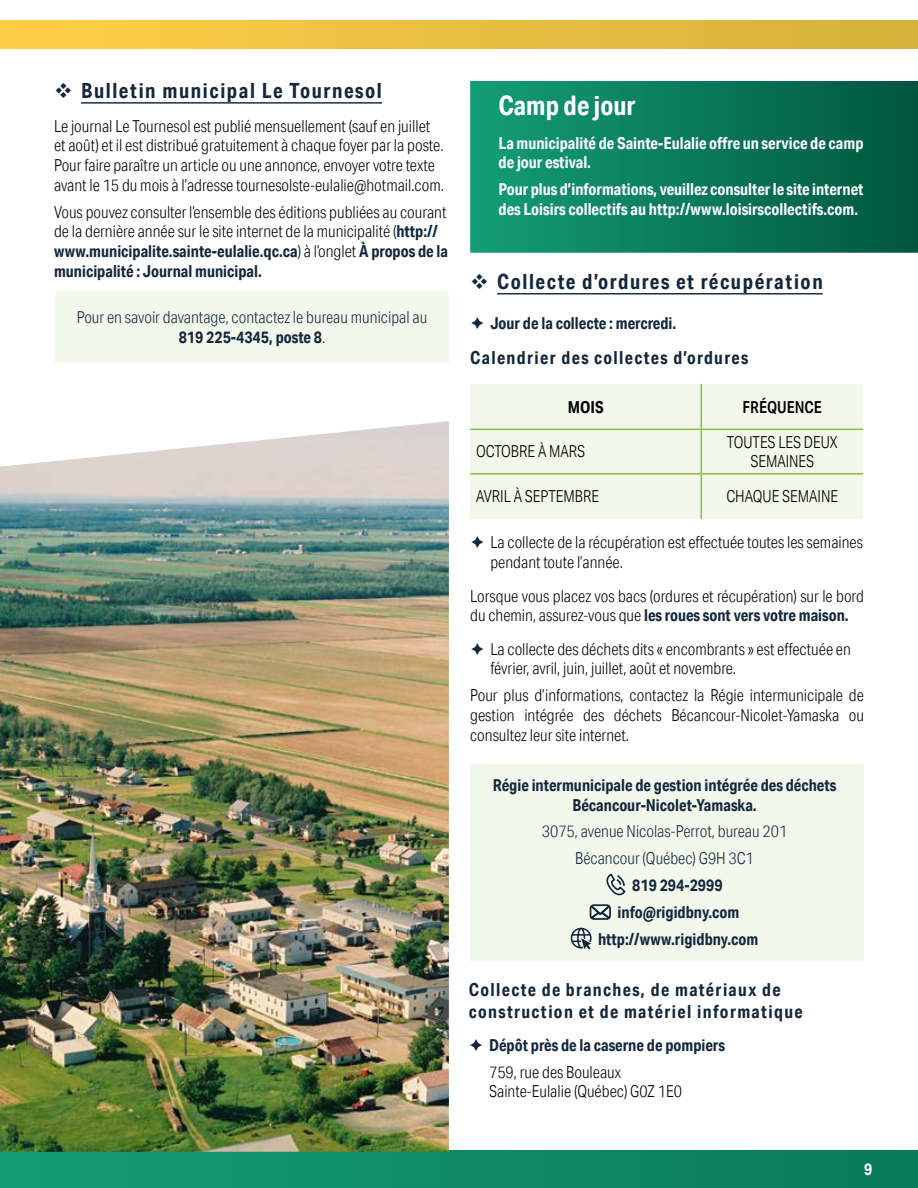
<style>
.page{position:relative;width:918px;height:1188px;background:#fff}
.page>*{position:absolute;margin:0;border:0;box-sizing:border-box;transform-origin:0 0}
.t1{font:700 27px "Aktiv Grotesk Cd";color:#fff}
.t2{font:700 21px "Aktiv Grotesk Cd";letter-spacing:.075em;color:#14273c}
.t3{font:700 18px/21.6px "Aktiv Grotesk Cd";letter-spacing:.075em;color:#14273c}
.t4{font:300 16.5px/19.8px "Aktiv Grotesk Cd";color:#000}
.t5{font:700 16.5px/27px "Aktiv Grotesk Cd";color:#14273c;text-align:center}
.t6{font:700 16.5px/19.8px "Aktiv Grotesk Cd";color:#fff}
.t7{font:300 16.5px/26.5px "Aktiv Grotesk Cd";color:#14273c;text-align:center}
.t8{font:500 16.5px "Aktiv Grotesk Cd";color:#000}
.t9{font:700 16.5px "Aktiv Grotesk Cd";color:#000}
.s1{font-weight:700;color:#14273c}
.s2{font-weight:700}
</style>
<div class="page">
<div style="left:0;top:21px;width:918px;height:28px;background:linear-gradient(to right,#ffcf47,#d5b13a)"></div>
<div style="left:0;top:1151px;width:918px;height:37px;background:linear-gradient(to right,#149e74,#0a7a58)"></div>
<hr style="left:497px;top:293px;width:326px;height:1px;background:#14273c">
<div style="left:470px;top:384px;width:393px;height:135px;background:#f4f8ec"></div>
<hr style="left:701px;top:384px;width:1px;height:45px;background:#85c044">
<hr style="left:470px;top:429px;width:231px;height:1px;background:#85c044">
<hr style="left:701px;top:429px;width:162px;height:1px;background:#85c044">
<hr style="left:701px;top:430px;width:1px;height:43px;background:#85c044">
<hr style="left:470px;top:473px;width:231px;height:2px;background:#85c044">
<hr style="left:701px;top:473px;width:162px;height:2px;background:#85c044">
<hr style="left:701px;top:475px;width:1px;height:44px;background:#85c044">
<div style="left:470px;top:764px;width:394px;height:196px;background:#f3f8ec"></div>
<svg style="left:606px;top:874px;width:19px;height:21px"></svg>
<svg style="left:590px;top:904px;width:21px;height:16px"></svg>
<svg style="left:571px;top:928px;width:20px;height:21px"></svg>
<div style="left:55px;top:290px;width:394px;height:73px;background:#f3f8ec"></div>
<hr style="left:81px;top:102px;width:301px;height:2px;background:#14273c">
<svg style="left:470px;top:81px;width:448px;height:172px;background:#0a7a58"></svg>
<img style="left:0;top:421px;width:449px;height:731px">
<p class="t2" style="left:81px;top:78px;width:302px">Bulletin municipal Le Tournesol</p>
<p class="t4" style="left:54px;top:116px;width:391px">Le journal Le Tournesol est publié mensuellement (sauf en juillet et août) et il est distribué gratuitement à chaque foyer par la poste.<br>Pour faire paraître un article ou une annonce, envoyer votre texte avant le 15 du mois à l’adresse tournesolste-eulalie@hotmail.com.</p>
<p class="t4" style="left:54px;top:202px;width:396px">Vous pouvez consulter l’ensemble des éditions publiées au courant de la dernière année sur le site internet de la municipalité (<span class="s1">http:// www.municipalite.sainte-eulalie.qc.ca</span>) à l’onglet <span class="s1">À propos de la municipalité : Journal municipal.</span></p>
<p class="t7" style="left:77px;top:308px;width:352px;line-height:19.8px">Pour en savoir davantage, contactez le bureau municipal au<br><span class="s2">819 225-4345, poste 8</span>.</p>
<h1 class="t1" style="left:499px;top:89px;width:138px">Camp de jour</h1>
<p class="t6" style="left:499px;top:133px;width:367px">La municipalité de Sainte-Eulalie offre un service de camp de jour estival.</p>
<p class="t6" style="left:499px;top:179px;width:367px">Pour plus d’informations, veuillez consulter le site internet des Loisirs collectifs au http://www.loisirscollectifs.com.</p>
<p class="t2" style="left:497px;top:269px;width:327px">Collecte d’ordures et récupération</p>
<p class="t5" style="left:490px;top:310px;width:187px">Jour de la collecte : mercredi.</p>
<p class="t3" style="left:470px;top:347px;width:279px">Calendrier des collectes d’ordures</p>
<p class="t9" style="left:568px;top:396px;width:37px">MOIS</p>
<p class="t8" style="left:743px;top:397px;width:81px">FRÉQUENCE</p>
<p class="t4" style="left:476px;top:442px;width:111px">OCTOBRE À MARS</p>
<p class="t4" style="left:727px;top:432px;width:112px;text-align:center">TOUTES LES DEUX<br>SEMAINES</p>
<p class="t4" style="left:476px;top:487px;width:125px">AVRIL À SEPTEMBRE</p>
<p class="t4" style="left:726px;top:487px;width:113px">CHAQUE SEMAINE</p>
<p class="t4" style="left:490px;top:533px;width:374px">La collecte de la récupération est effectuée toutes les semaines pendant toute l’année.</p>
<p class="t4" style="left:470px;top:586px;width:395px">Lorsque vous placez vos bacs (ordures et récupération) sur le bord du chemin, assurez-vous que <span class="s1">les roues sont vers votre maison.</span></p>
<p class="t4" style="left:490px;top:639px;width:362px">La collecte des déchets dits « encombrants » est effectuée en février, avril, juin, juillet, août et novembre.</p>
<p class="t4" style="left:470px;top:685px;width:395px;text-align:justify">Pour plus d’informations, contactez la Régie intermunicipale de gestion intégrée des déchets Bécancour-Nicolet-Yamaska ou consultez leur site internet.</p>
<p class="t5" style="left:493px;top:775px;width:345px;line-height:19.8px">Régie intermunicipale de gestion intégrée des déchets<br>Bécancour-Nicolet-Yamaska.</p>
<p class="t7" style="left:542px;top:818px;width:247px">3075, avenue Nicolas-Perrot, bureau 201<br>Bécancour (Québec) G9H 3C1</p>
<p class="t5" style="left:598px;top:872px;width:162px">819 294-2999 info@rigidbny.com http://www.rigidbny.com</p>
<p class="t3" style="left:469px;top:979px;width:336px">Collecte de branches, de matériaux de construction et de matériel informatique</p>
<p class="t5" style="left:489px;top:1031px;width:237px">Dépôt près de la caserne de pompiers</p>
<p class="t4" style="left:489px;top:1062px;width:194px">759, rue des Bouleaux<br>Sainte-Eulalie (Québec) G0Z 1E0</p>
<p class="t6" style="left:864px;top:1159px;width:10px">9</p>
</div>
